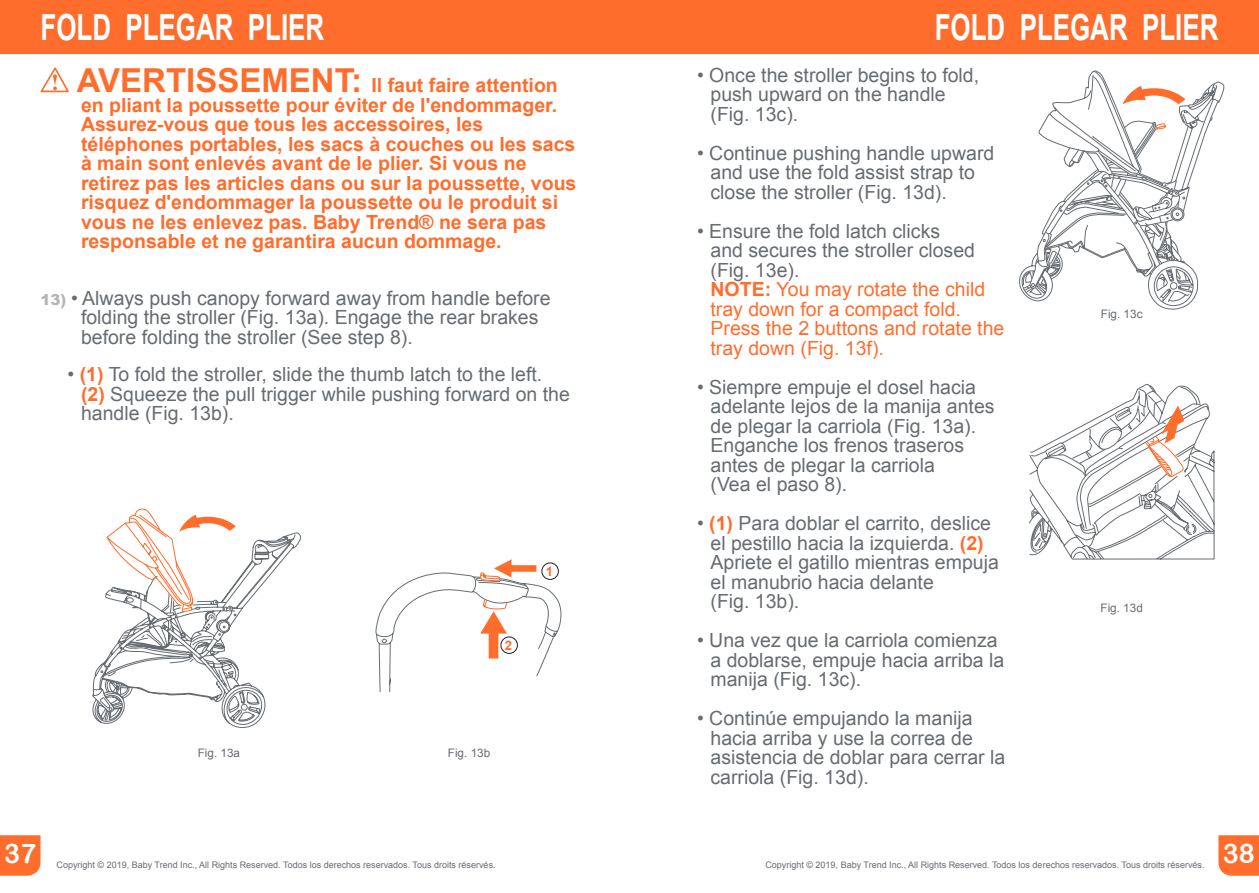
<style>
.page{position:relative;width:1259px;height:893px;background:#fff}
.page>*{position:absolute;margin:0;border:0;box-sizing:border-box;transform-origin:0 0}
.t1{font:700 36px "Arial";color:#fff;scale:.72 1}
.t2{font:27px "Arial Rounded MT Bold";color:#fff}
.t3{font:19.5px/19.5px "Arial";color:#676c72}
.t4{font:700 19.5px/19.5px "Arial";color:#ff6d2d}
.t5{font:19.5px/19.5px "Arial";color:#ff6d2d}
.t6{font:700 13.05px "Arial";color:#ff6d2d}
.t7{font:11.7px "Arial";color:#676c72}
.t8{font:9px "Arial";color:#676c72}
.s1{font-size:33px}
.s2{font-weight:900;font-size:15px;color:#b3b5b8}
.s3{font-weight:700;color:#ff6d2d}
.s4{color:#676c72}
.s5{font-weight:700}
</style>
<div class="page">
<div style="left:0;top:835px;width:40px;height:41px;background:#ff6d2d"></div>
<svg style="left:1218px;top:835px;width:41px;height:41px;background:#ff7336"></svg>
<div style="left:0;top:0;width:629px;height:54px;background:#ff6d2d"></div>
<div style="left:629px;top:0;width:630px;height:54px;background:#ff6d2d"></div>
<svg style="left:40px;top:67px;width:29px;height:26px"></svg>
<svg style="left:375px;top:559px;width:186px;height:133px"></svg>
<div style="left:542px;top:563px;width:16px;height:16px;background:#fff;border-radius:50%"></div>
<div style="left:541px;top:563px;width:18px;height:17px;border:1px solid #241f21;border-radius:50%"></div>
<svg style="left:1019px;top:71px;width:200px;height:235px"></svg>
<svg style="left:1029px;top:384px;width:185px;height:176px"></svg>
<svg style="left:92px;top:508px;width:210px;height:220px"></svg>
<h1 class="t1" style="left:40px;top:3px;width:396px">FOLD PLEGAR PLIER</h1>
<h1 class="t1" style="left:934px;top:3px;width:396px">FOLD PLEGAR PLIER</h1>
<p class="t4" style="left:77px;top:76px;width:501px"><span class="s1">AVERTISSEMENT:</span> Il faut faire attention en pliant la poussette pour éviter de l'endommager.<br>Assurez-vous que tous les accessoires, les téléphones portables, les sacs à couches ou les sacs à main sont enlevés avant de le plier. Si vous ne retirez pas les articles dans ou sur la poussette, vous risquez d'endommager la poussette ou le produit si vous ne les enlevez pas. Baby Trend® ne sera pas responsable et ne garantira aucun dommage.</p>
<p class="t3" style="left:81px;top:288px;width:471px;text-indent:-40px"><span class="s2">13)</span> • Always push canopy forward away from handle before folding the stroller (Fig. 13a). Engage the rear brakes before folding the stroller (See step 8).</p>
<p class="t3" style="left:81px;top:365px;width:490px;text-indent:-13px">• <span class="s3">(1)</span> To fold the stroller, slide the thumb latch to the left. <span class="s3">(2)</span> Squeeze the pull trigger while pushing forward on the handle (Fig. 13b).</p>
<p class="t6" style="left:505px;top:636px;width:9px">2</p>
<p class="t6" style="left:546px;top:562px;width:9px">1</p>
<p class="t7" style="left:198px;top:745px;width:44px">Fig. 13a</p>
<p class="t7" style="left:448px;top:745px;width:44px">Fig. 13b</p>
<p class="t3" style="left:710px;top:65px;width:270px;text-indent:-13px">• Once the stroller begins to fold, push upward on the handle (Fig. 13c).</p>
<p class="t3" style="left:710px;top:143px;width:285px;text-indent:-13px">• Continue pushing handle upward and use the fold assist strap to close the stroller (Fig. 13d).</p>
<p class="t5" style="left:710px;top:221px;width:295px;text-indent:-14px"><span class="s4">• Ensure the fold latch clicks<br>and secures the stroller closed (Fig. 13e).<br></span><span class="s5">NOTE:</span> You may rotate the child tray down for a compact fold.<br>Press the 2 buttons and rotate the tray down (Fig. 13f).</p>
<p class="t3" style="left:710px;top:377px;width:285px;text-indent:-13px">• Siempre empuje el dosel hacia adelante lejos de la manija antes de plegar la carriola (Fig. 13a).<br>Enganche los frenos traseros antes de plegar la carriola<br>(Vea el paso 8).</p>
<p class="t3" style="left:710px;top:514px;width:290px;text-indent:-13px">• <span class="s3">(1)</span> Para doblar el carrito, deslice el pestillo hacia la izquierda. <span class="s3">(2)<br></span>Apriete el gatillo mientras empuja el manubrio hacia delante<br>(Fig. 13b).</p>
<p class="t3" style="left:710px;top:631px;width:295px;text-indent:-13px">• Una vez que la carriola comienza a doblarse, empuje hacia arriba la manija (Fig. 13c).</p>
<p class="t3" style="left:710px;top:709px;width:296px;text-indent:-13px">• Continúe empujando la manija hacia arriba y use la correa de asistencia de doblar para cerrar la carriola (Fig. 13d).</p>
<p class="t7" style="left:1101px;top:306px;width:43px">Fig. 13c</p>
<p class="t7" style="left:1100px;top:600px;width:44px">Fig. 13d</p>
<h2 class="t2" style="left:4px;top:838px;width:34px">37</h2>
<h2 class="t2" style="left:1222px;top:838px;width:34px">38</h2>
<p class="t8" style="left:56px;top:859px;width:441px">Copyright © 2019, Baby Trend Inc., All Rights Reserved. Todos los derechos reservados. Tous droits réservés.</p>
<p class="t8" style="left:765px;top:859px;width:441px">Copyright © 2019, Baby Trend Inc., All Rights Reserved. Todos los derechos reservados. Tous droits réservés.</p>
</div>
